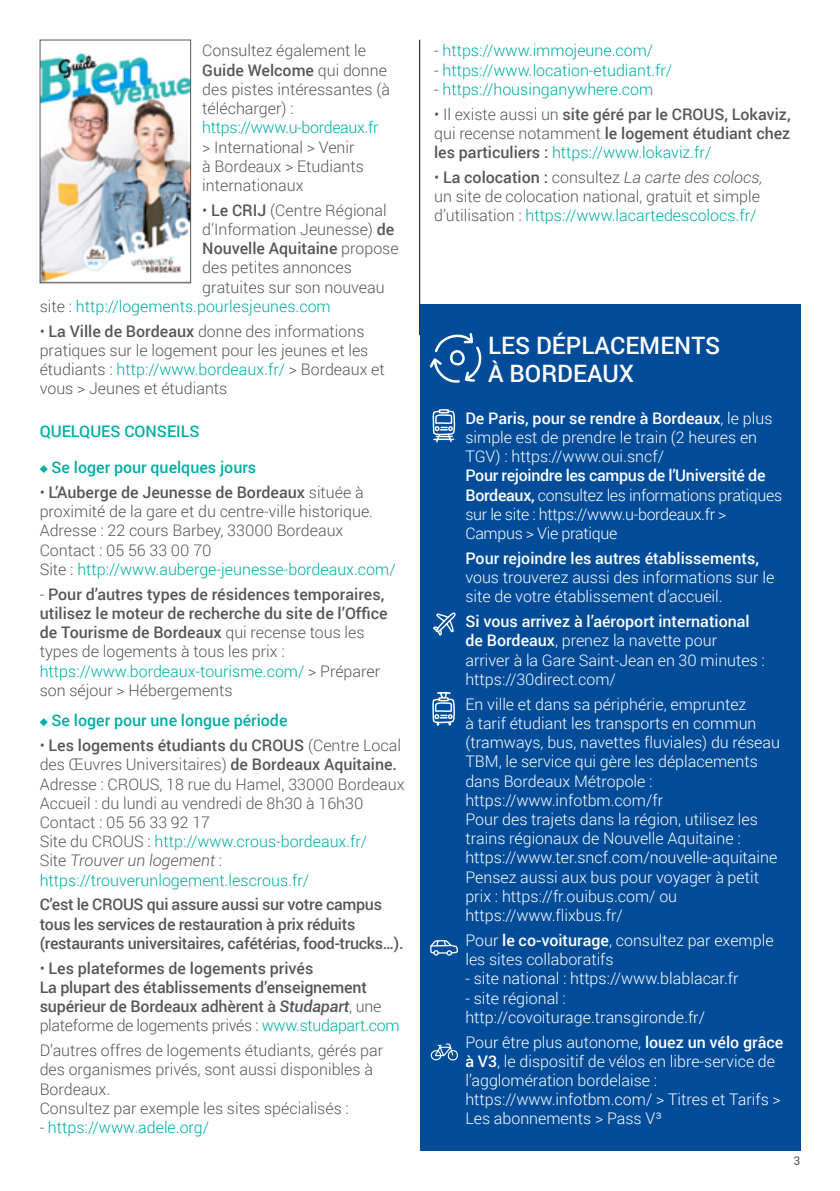
<style>
.page{position:relative;width:840px;height:1191px;background:#fff}
.page>*{position:absolute;margin:0;border:0;box-sizing:border-box;transform-origin:0 0}
.t1{font:500 24px/28px "Roboto";color:#fff}
.t2{font:300 16px/19.2px "Roboto";color:#575756}
.t3{font:300 16px/19.2px "Roboto";color:#fff}
.t4{font:500 16px/19.2px "Roboto";letter-spacing:-.01em;color:#575756}
.t5{font:300 16px "Roboto";color:#00aea4}
.t6{font:300 16px/19.2px "Roboto";letter-spacing:-.02em;color:#fff}
.t7{font:500 16px "Roboto";color:#00aea4}
.t8{font:500 16px "Roboto";color:#fff}
.t9{font:300 16px "Roboto";letter-spacing:-.02em;color:#00aea4}
.t10{font:12px "Roboto";color:#575756}
.s1{font-weight:500}
.s2{font-weight:300}
.s3{color:#575756}
.s4{color:#00aea4}
.s5{font-weight:300;color:#00aea4}
.s6{font-style:italic}
</style>
<div class="page">
<hr style="left:419px;top:40px;width:1px;height:295px;background:#000">
<svg style="left:40px;top:465px;width:8px;height:8px"></svg>
<svg style="left:40px;top:718px;width:8px;height:8px"></svg>
<div style="left:420px;top:304px;width:379px;height:847px;background:#004c99"></div>
<svg style="left:432px;top:691px;width:23px;height:35px"></svg>
<svg style="left:432px;top:409px;width:23px;height:33px"></svg>
<svg style="left:430px;top:940px;width:28px;height:15px"></svg>
<svg style="left:429px;top:333px;width:53px;height:50px"></svg>
<svg style="left:430px;top:1043px;width:28px;height:18px"></svg>
<svg style="left:433px;top:612px;width:23px;height:24px"></svg>
<img style="left:42px;top:53px;width:147px;height:228px">
<div style="left:40px;top:40px;width:151px;height:243px;border:1px solid #575756"></div>
<p class="t2" style="left:202px;top:41px;width:189px">Consultez également le<br><span class="s1">Guide Welcome</span> qui donne des pistes intéressantes (à télécharger) :</p>
<p class="t9" style="left:202px;top:116px;width:178px">https://www.u-bordeaux.fr</p>
<p class="t2" style="left:202px;top:137px;width:163px">&gt; International &gt; Venir à Bordeaux &gt; Etudiants internationaux</p>
<p class="t2" style="left:202px;top:200px;width:186px">• <span class="s1">Le CRIJ</span> (Centre Régional</p>
<p class="t2" style="left:202px;top:219px;width:193px">d’Information Jeunesse) <span class="s1">de</span></p>
<p class="t4" style="left:202px;top:238px;width:198px">Nouvelle Aquitaine <span class="s2">propose</span></p>
<p class="t2" style="left:202px;top:257px;width:151px">des petites annonces</p>
<p class="t2" style="left:202px;top:277px;width:184px">gratuites sur son nouveau</p>
<p class="t5" style="left:40px;top:295px;width:292px"><span class="s3">site :</span> http://logements.pourlesjeunes.com</p>
<p class="t2" style="left:40px;top:321px;width:346px">• <span class="s1">La Ville de Bordeaux</span> donne des informations pratiques sur le logement pour les jeunes et les étudiants : <span class="s4">http://www.bordeaux.fr/</span> &gt; Bordeaux et vous &gt; Jeunes et étudiants</p>
<p class="t7" style="left:40px;top:420px;width:161px">QUELQUES CONSEILS</p>
<p class="t7" style="left:51px;top:456px;width:206px">Se loger pour quelques jours</p>
<p class="t2" style="left:40px;top:482px;width:357px">• <span class="s1">L’Auberge de Jeunesse de Bordeaux</span> située à proximité de la gare et du centre-ville historique.<br>Adresse : 22 cours Barbey, 33000 Bordeaux Contact : 05 56 33 00 70<br>Site : <span class="s4">http://www.auberge-jeunesse-bordeaux.com/</span></p>
<p class="t4" style="left:40px;top:584px;width:349px"><span class="s2">-</span> Pour d’autres types de résidences temporaires, utilisez le moteur de recherche du site de l’Office de Tourisme de Bordeaux <span class="s2">qui recense tous les types de logements à tous les prix : </span><span class="s5">https://www.bordeaux-tourisme.com/</span> <span class="s2">&gt; Préparer son séjour &gt; Hébergements</span></p>
<p class="t7" style="left:51px;top:709px;width:237px">Se loger pour une longue période</p>
<p class="t2" style="left:40px;top:735px;width:366px">• <span class="s1">Les logements étudiants du CROUS</span> (Centre Local des Œuvres Universitaires) <span class="s1">de Bordeaux Aquitaine.<br></span>Adresse : CROUS, 18 rue du Hamel, 33000 Bordeaux Accueil : du lundi au vendredi de 8h30 à 16h30<br>Contact : 05 56 33 92 17<br>Site du CROUS : <span class="s4">http://www.crous-bordeaux.fr/<br></span>Site <span class="s6">Trouver un logement</span> : <span class="s4">https://trouverunlogement.lescrous.fr/</span></p>
<p class="t4" style="left:40px;top:894px;width:365px">C’est le CROUS qui assure aussi sur votre campus tous les services de restauration à prix réduits (restaurants universitaires, cafétérias, food-trucks…).</p>
<p class="t4" style="left:40px;top:958px;width:361px"><span class="s2">•</span> Les plateformes de logements privés<br>La plupart des établissements d’enseignement supérieur de Bordeaux adhèrent à <span class="s6">Studapart</span><span class="s2">, une plateforme de logements privés :</span> <span class="s5">www.studapart.com</span></p>
<p class="t2" style="left:40px;top:1040px;width:345px">D’autres offres de logements étudiants, gérés par des organismes privés, sont aussi disponibles à Bordeaux.<br>Consultez par exemple les sites spécialisés :</p>
<p class="t5" style="left:40px;top:1116px;width:171px"><span class="s3">-</span> https://www.adele.org/</p>
<p class="t5" style="left:434px;top:40px;width:220px"><span class="s3">-</span> https://www.immojeune.com/</p>
<p class="t5" style="left:434px;top:59px;width:239px"><span class="s3">-</span> https://www.location-etudiant.fr/</p>
<p class="t5" style="left:434px;top:78px;width:220px"><span class="s3">-</span> https://housinganywhere.com</p>
<p class="t4" style="left:434px;top:104px;width:358px;text-align:justify"><span class="s2">• Il existe aussi un</span> site géré par le CROUS, Lokaviz, <span class="s2">qui recense notamment</span> le logement étudiant chez les particuliers : <span class="s5">https://www.lokaviz.fr/</span></p>
<p class="t2" style="left:434px;top:167px;width:330px">• <span class="s1">La colocation :</span> consultez <span class="s6">La carte des colocs, </span>un site de colocation national, gratuit et simple d’utilisation : <span class="s4">https://www.lacartedescolocs.fr/</span></p>
<h1 class="t1" style="left:488px;top:330px;width:233px">LES DÉPLACEMENTS<br>À BORDEAUX</h1>
<p class="t3" style="left:465px;top:408px;width:308px"><span class="s1">De Paris, pour se rendre à Bordeaux</span>, le plus simple est de prendre le train (2 heures en<br>TGV) : https://www.oui.sncf/</p>
<p class="t6" style="left:465px;top:465px;width:318px"><span class="s1">Pour rejoindre les campus de l’Université de Bordeaux,</span> consultez les informations pratiques sur le site : https://www.u-bordeaux.fr &gt; Campus &gt; Vie pratique</p>
<p class="t8" style="left:465px;top:547px;width:295px">Pour rejoindre les autres établissements,</p>
<p class="t3" style="left:465px;top:567px;width:310px">vous trouverez aussi des informations sur le site de votre établissement d’accueil.</p>
<p class="t3" style="left:465px;top:611px;width:301px"><span class="s1">Si vous arrivez à l’aéroport international de Bordeaux</span>, prenez la navette pour arriver à la Gare Saint-Jean en 30 minutes : https://30direct.com/</p>
<p class="t3" style="left:465px;top:694px;width:316px">En ville et dans sa périphérie, empruntez<br>à tarif étudiant les transports en commun (tramways, bus, navettes fluviales) du réseau TBM, le service qui gère les déplacements dans Bordeaux Métropole : https://www.infotbm.com/fr<br>Pour des trajets dans la région, utilisez les trains régionaux de Nouvelle Aquitaine : https://www.ter.sncf.com/nouvelle-aquitaine Pensez aussi aux bus pour voyager à petit prix : https://fr.ouibus.com/ ou https://www.flixbus.fr/</p>
<p class="t3" style="left:465px;top:930px;width:309px">Pour <span class="s1">le co-voiturage</span>, consultez par exemple les sites collaboratifs</p>
<p class="t3" style="left:465px;top:968px;width:274px">- site national : https://www.blablacar.fr</p>
<p class="t3" style="left:465px;top:987px;width:241px">- site régional : http://covoiturage.transgironde.fr/</p>
<p class="t3" style="left:465px;top:1031px;width:319px">Pour être plus autonome, <span class="s1">louez un vélo grâce à V3</span>, le dispositif de vélos en libre-service de l’agglomération bordelaise : https://www.infotbm.com/ &gt; Titres et Tarifs &gt; Les abonnements &gt; Pass V³</p>
<p class="t10" style="left:793px;top:1152px;width:8px">3</p>
</div>
